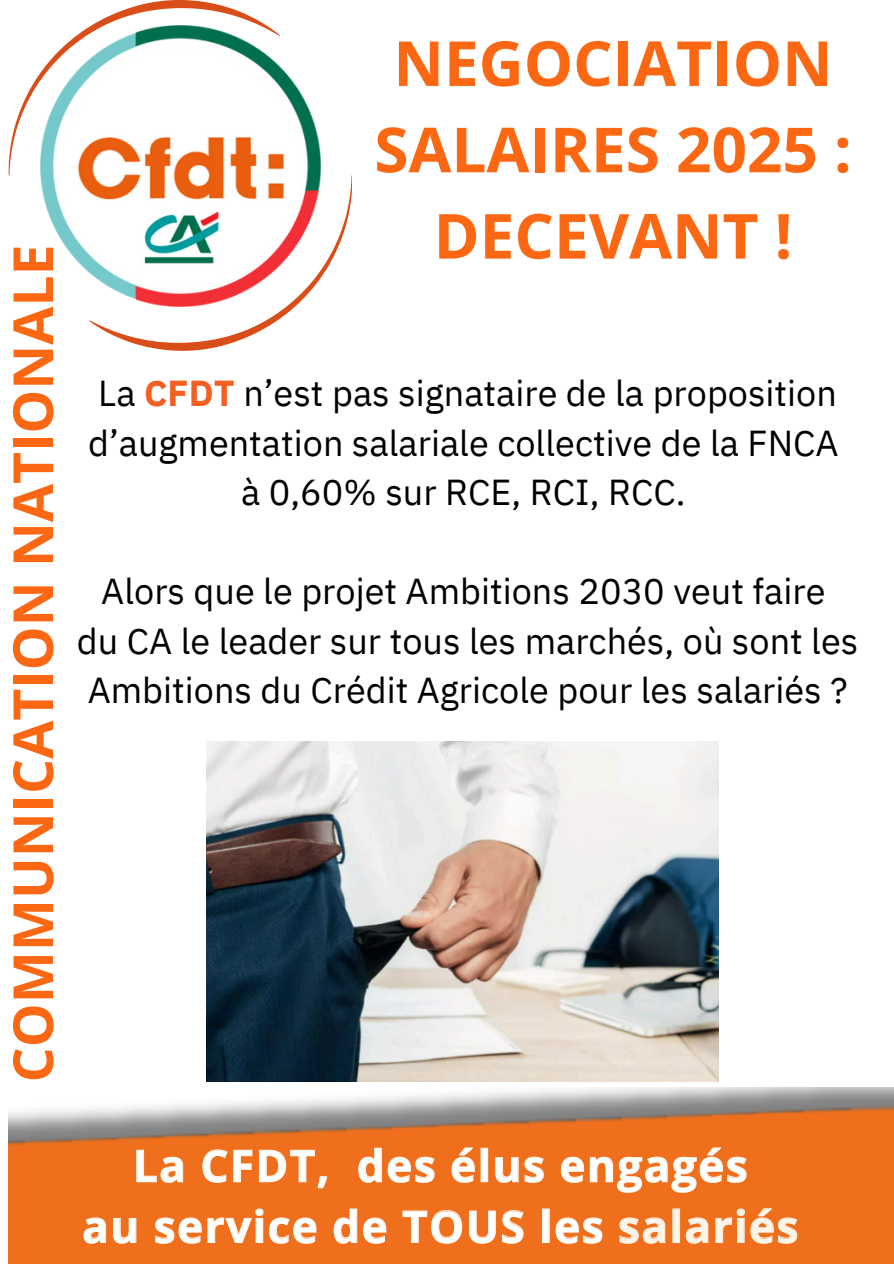
<style>
.page{position:relative;width:894px;height:1264px;background:#fff}
.page>*{position:absolute;margin:0;border:0;box-sizing:border-box;transform-origin:0 0}
.t1{font:700 62.1px/86.2px "Open Sans";color:#fc6713;text-align:center}
.t2{font:700 55.2px "Open Sans";color:#fc6713}
.t3{font:700 44.1px/60.8px "Open Sans";letter-spacing:.035em;color:#fff;text-align:center}
.t4{font:36px/49.5px "IBM Plex Sans";color:#000}
.s1{font-weight:700;color:#f35e23}
.s2{color:#fdf4e7}
</style>
<div class="page">
<svg style="left:9px;top:0;width:258px;height:175px"></svg>
<svg style="left:89px;top:175px;width:263px;height:176px"></svg>
<img style="left:40px;top:26px;width:280px;height:280px">
<svg style="left:398px;top:40px;width:429px;height:47px"></svg>
<svg style="left:377px;top:127px;width:471px;height:47px"></svg>
<svg style="left:439px;top:213px;width:318px;height:47px"></svg>
<svg style="left:778px;top:214px;width:11px;height:46px"></svg>
<img style="left:9px;top:1087px;width:884px;height:176px">
<svg style="left:136px;top:1149px;width:191px;height:38px;background:#f07d31"></svg>
<svg style="left:358px;top:1147px;width:388px;height:45px;background:#f07d32"></svg>
<svg style="left:83px;top:1208px;width:519px;height:35px;background:#f07e33"></svg>
<svg style="left:619px;top:1208px;width:178px;height:35px;background:#f08239"></svg>
<img style="left:206px;top:741px;width:512px;height:340px">
<p class="t2" style="left:-6px;top:1082px;width:839px;rotate:-90deg">COMMUNICATION NATIONALE</p>
<p class="t1" style="left:374px;top:19px;width:479px">NEGOCIATION<br>SALAIRES 2025 :<br>DECEVANT !</p>
<h2 class="t4" style="left:88px;top:368px;width:751px">La <span class="s1">CFDT</span> n’est pas signataire de la proposition d’augmentation salariale collective de la FNCA</h2>
<p class="t4" style="left:241px;top:467px;width:446px">à 0,60% sur RCE, RCI, RCC.</p>
<p class="t4" style="left:101px;top:566px;width:725px">Alors que le projet Ambitions 2030 veut faire</p>
<p class="t4" style="left:77px;top:615px;width:782px;text-align:center">du CA le leader sur tous les marchés, où sont les<br>Ambitions du Crédit Agricole pour les salariés ?</p>
<h1 class="t3" style="left:82px;top:1134px;width:717px">La CFDT, des élus engagés<br>au service de TOUS les <span class="s2">salariés</span></h1>
</div>
